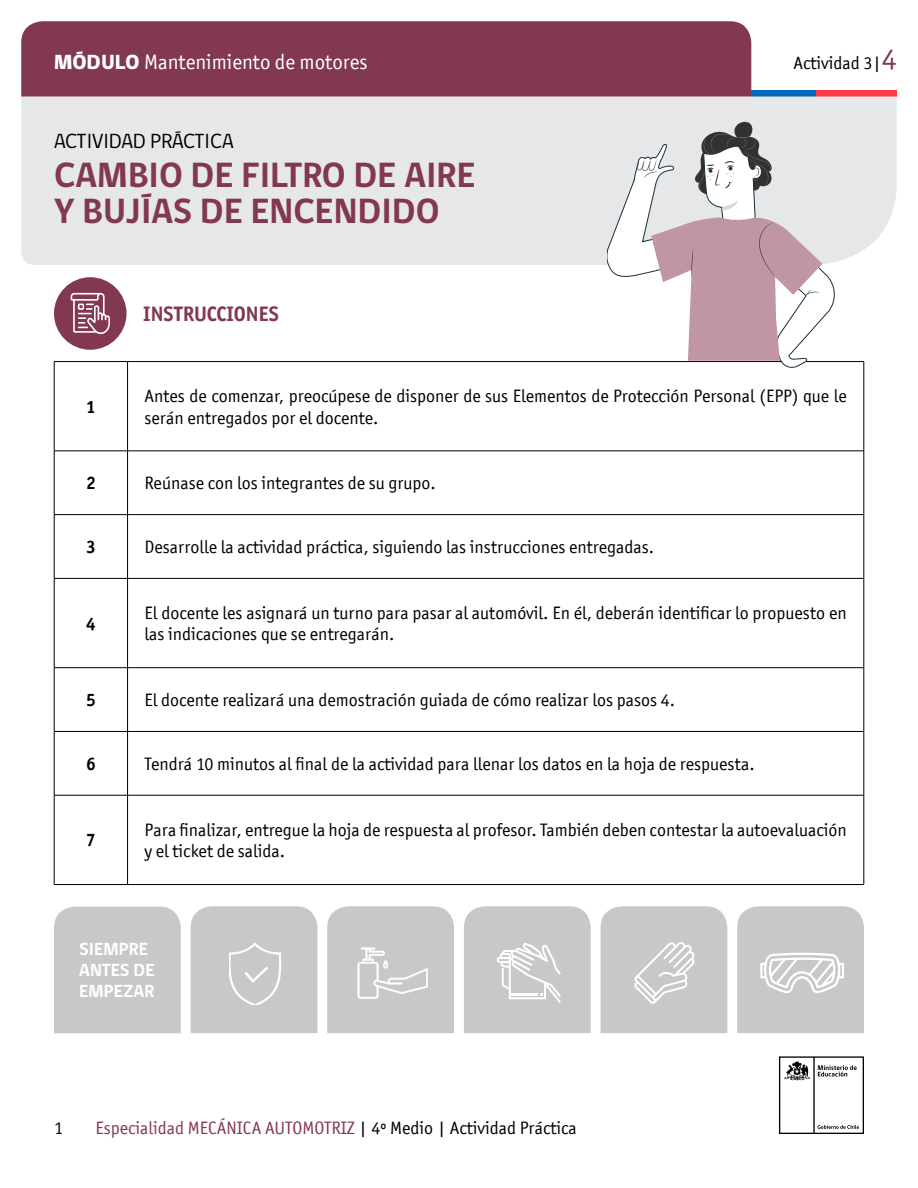
<style>
.page{position:relative;width:918px;height:1188px;background:#fff}
.page>*{position:absolute;margin:0;border:0;box-sizing:border-box;transform-origin:0 0}
.t1{font:700 36px/36px "gob CL";color:#833851}
.t2{font:21px "Officina San ITC";color:#fff}
.t3{font:21px "gob CL";color:#000}
.t4{font:700 21px "Officina San ITC";color:#833851}
.t5{font:18px/21.6px "Officina San ITC";color:#000}
.t6{font:18px "Officina San ITC";color:#833851}
.t7{font:700 18px/21px "gob CL";color:#fff}
.t8{font:700 18px "Officina San ITC";color:#000}
.s1{font-family:"gob CL";font-weight:800}
.s2{font-size:30px;color:#833851}
.s3{color:#000}
</style>
<div class="page">
<svg style="left:779px;top:1056px;width:85px;height:78px"></svg>
<div style="left:21px;top:21px;width:730px;height:76px;background:#833851"></div>
<div style="left:751px;top:90px;width:65px;height:7px;background:#0069b8"></div>
<div style="left:816px;top:90px;width:81px;height:7px;background:#ff3945"></div>
<div style="left:21px;top:97px;width:876px;height:168px;background:#e6e7e8"></div>
<div style="left:54px;top:277px;width:73px;height:73px;background:#833851;border-radius:50%"></div>
<svg style="left:71px;top:293px;width:39px;height:41px"></svg>
<hr style="left:54px;top:361px;width:74px;height:1px;background:#000">
<hr style="left:54px;top:362px;width:1px;height:89px;background:#000">
<hr style="left:128px;top:361px;width:736px;height:1px;background:#000">
<hr style="left:127px;top:362px;width:1px;height:89px;background:#000">
<hr style="left:864px;top:362px;width:1px;height:89px;background:#000">
<hr style="left:54px;top:451px;width:74px;height:1px;background:#000">
<hr style="left:54px;top:451px;width:1px;height:63px;background:#000">
<hr style="left:128px;top:451px;width:736px;height:1px;background:#000">
<hr style="left:127px;top:451px;width:1px;height:63px;background:#000">
<hr style="left:864px;top:451px;width:1px;height:63px;background:#000">
<hr style="left:54px;top:514px;width:74px;height:1px;background:#000">
<hr style="left:54px;top:515px;width:1px;height:63px;background:#000">
<hr style="left:128px;top:514px;width:736px;height:1px;background:#000">
<hr style="left:127px;top:515px;width:1px;height:63px;background:#000">
<hr style="left:864px;top:515px;width:1px;height:63px;background:#000">
<hr style="left:54px;top:578px;width:74px;height:1px;background:#000">
<hr style="left:54px;top:579px;width:1px;height:89px;background:#000">
<hr style="left:128px;top:578px;width:736px;height:1px;background:#000">
<hr style="left:127px;top:579px;width:1px;height:89px;background:#000">
<hr style="left:864px;top:579px;width:1px;height:89px;background:#000">
<hr style="left:54px;top:667px;width:74px;height:1px;background:#000">
<hr style="left:54px;top:668px;width:1px;height:63px;background:#000">
<hr style="left:128px;top:667px;width:736px;height:1px;background:#000">
<hr style="left:127px;top:668px;width:1px;height:63px;background:#000">
<hr style="left:864px;top:668px;width:1px;height:63px;background:#000">
<hr style="left:54px;top:731px;width:74px;height:1px;background:#000">
<hr style="left:54px;top:732px;width:1px;height:63px;background:#000">
<hr style="left:128px;top:731px;width:736px;height:1px;background:#000">
<hr style="left:127px;top:732px;width:1px;height:63px;background:#000">
<hr style="left:864px;top:732px;width:1px;height:63px;background:#000">
<hr style="left:54px;top:795px;width:74px;height:1px;background:#000">
<hr style="left:54px;top:795px;width:1px;height:89px;background:#000">
<hr style="left:128px;top:795px;width:736px;height:1px;background:#000">
<hr style="left:127px;top:795px;width:1px;height:89px;background:#000">
<hr style="left:864px;top:795px;width:1px;height:89px;background:#000">
<hr style="left:54px;top:884px;width:74px;height:1px;background:#000">
<hr style="left:128px;top:884px;width:736px;height:1px;background:#000">
<div style="left:54px;top:907px;width:127px;height:126px;background:#c7c8ca"></div>
<svg style="left:737px;top:906px;width:127px;height:127px;background:#ccccce"></svg>
<svg style="left:601px;top:906px;width:126px;height:127px;background:#cacbcd"></svg>
<svg style="left:464px;top:906px;width:127px;height:127px;background:#cbccce"></svg>
<svg style="left:327px;top:906px;width:127px;height:127px;background:#cacbcc"></svg>
<div style="left:191px;top:906px;width:126px;height:127px;background:#c7c8ca"></div>
<svg style="left:608px;top:122px;width:227px;height:245px"></svg>
<p class="t2" style="left:54px;top:50px;width:315px"><span class="s1">MÓDULO</span> Mantenimiento de motores</p>
<p class="t5" style="left:794px;top:52px;width:105px">Actividad 3|<span class="s2">4</span></p>
<p class="t3" style="left:54px;top:127px;width:181px">ACTIVIDAD PRÁCTICA</p>
<h1 class="t1" style="left:54px;top:158px;width:423px">CAMBIO DE FILTRO DE AIRE<br>Y BUJÍAS DE ENCENDIDO</h1>
<p class="t4" style="left:143px;top:301px;width:137px">INSTRUCCIONES</p>
<p class="t8" style="left:86px;top:395px;width:11px">1</p>
<p class="t5" style="left:145px;top:385px;width:704px">Antes de comenzar, preocúpese de disponer de sus Elementos de Protección Personal (EPP) que le serán entregados por el docente.</p>
<p class="t8" style="left:86px;top:472px;width:11px">2</p>
<p class="t5" style="left:145px;top:472px;width:293px">Reúnase con los integrantes de su grupo.</p>
<p class="t8" style="left:86px;top:536px;width:11px">3</p>
<p class="t5" style="left:145px;top:536px;width:511px">Desarrolle la actividad práctica, siguiendo las instrucciones entregadas.</p>
<p class="t8" style="left:86px;top:612px;width:11px">4</p>
<p class="t5" style="left:145px;top:602px;width:704px">El docente les asignará un turno para pasar al automóvil. En él, deberán identificar lo propuesto en las indicaciones que se entregarán.</p>
<p class="t8" style="left:86px;top:689px;width:11px">5</p>
<p class="t5" style="left:145px;top:689px;width:532px">El docente realizará una demostración guiada de cómo realizar los pasos 4.</p>
<p class="t8" style="left:86px;top:753px;width:11px">6</p>
<p class="t5" style="left:145px;top:753px;width:612px">Tendrá 10 minutos al final de la actividad para llenar los datos en la hoja de respuesta.</p>
<p class="t8" style="left:86px;top:829px;width:11px">7</p>
<p class="t5" style="left:145px;top:819px;width:704px">Para finalizar, entregue la hoja de respuesta al profesor. También deben contestar la autoevaluación y el ticket de salida.</p>
<p class="t7" style="left:79px;top:939px;width:77px">SIEMPRE<br>ANTES DE<br>EMPEZAR</p>
<p class="t5" style="left:54px;top:1117px;width:10px">1</p>
<p class="t6" style="left:95px;top:1118px;width:483px">Especialidad MECÁNICA AUTOMOTRIZ <span class="s3">| 4º Medio | Actividad Práctica</span></p>
</div>
